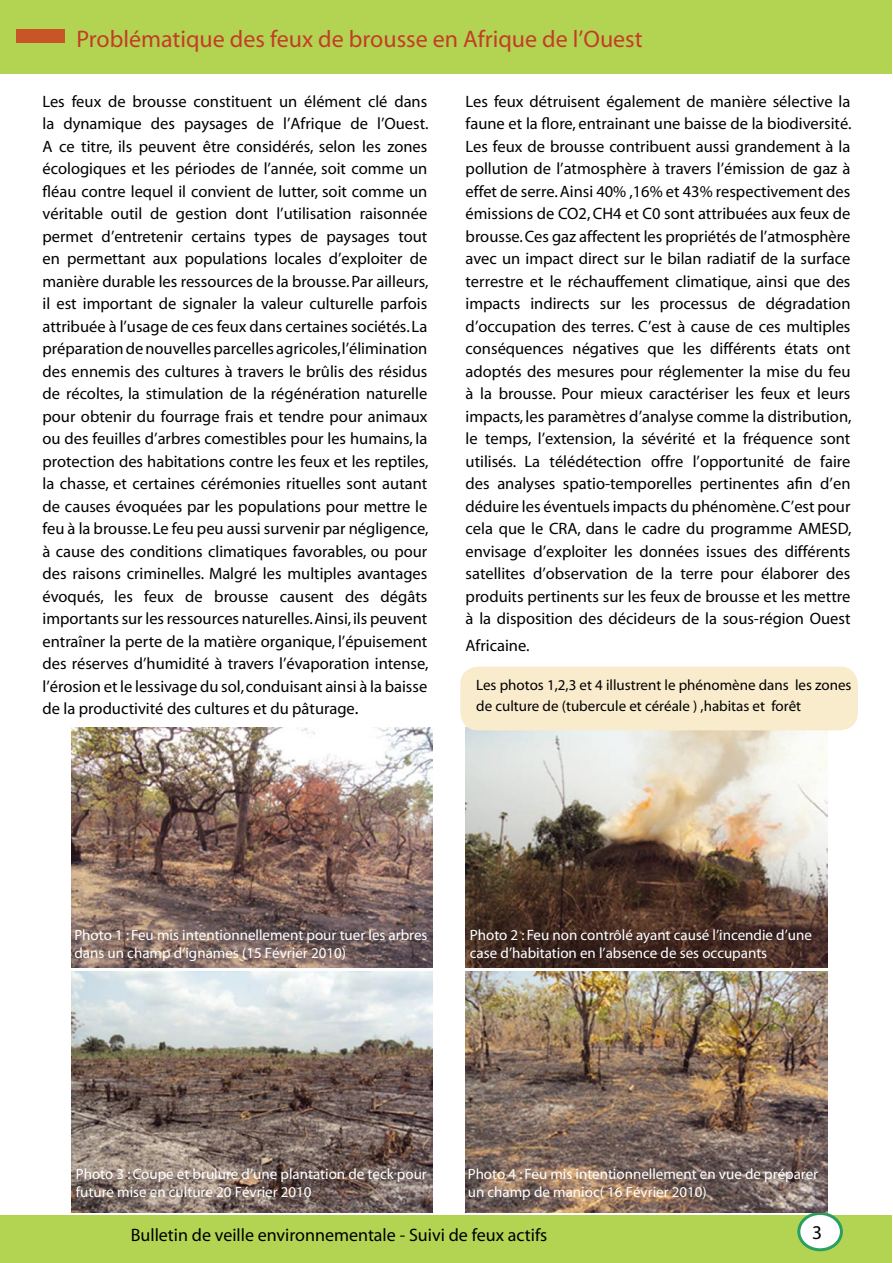
<style>
.page{position:relative;width:893px;height:1263px;background:#fff}
.page>*{position:absolute;margin:0;border:0;box-sizing:border-box;transform-origin:0 0}
.t1{font:700 24px "Times";color:#c43d26}
.t2{font:700 19.5px "Times";color:#000}
.t3{font:18px "Times";color:#000}
.t4{font:16.5px/22.5px "Times";color:#000;text-align:justify}
.t5{font:700 15px/18px "Times";color:#fff}
.t6{font:15px/21.6px "Times";color:#000}
.s1{font-size:18px}
</style>
<div class="page">
<div style="left:0;top:0;width:891px;height:73px;background:#b3d353"></div>
<div style="left:0;top:1215px;width:891px;height:48px;background:#b3d353"></div>
<div style="left:799px;top:1213px;width:42px;height:37px;background:#fff;border-radius:50%"></div>
<div style="left:797px;top:1212px;width:46px;height:39px;border:3px solid #2a9f61;border-radius:50%"></div>
<div style="left:16px;top:29px;width:48px;height:14px;background:#c85527"></div>
<img style="left:71px;top:727px;width:362px;height:240px">
<img style="left:71px;top:972px;width:362px;height:240px">
<img style="left:466px;top:730px;width:361px;height:237px">
<img style="left:466px;top:972px;width:361px;height:240px">
<div style="left:460px;top:666px;width:398px;height:64px;background:#f9eccd"></div>
<p class="t1" style="left:77px;top:27px;width:568px">Problématique des feux de brousse en Afrique de l’Ouest</p>
<p class="t4" style="left:43px;top:91px;width:388px">Les feux de brousse constituent un élément clé dans la dynamique des paysages de l’Afrique de l’Ouest.<br>A ce titre, ils peuvent être considérés, selon les zones écologiques et les périodes de l’année, soit comme un fléau contre lequel il convient de lutter, soit comme un véritable outil de gestion dont l’utilisation raisonnée permet d’entretenir certains types de paysages tout en permettant aux populations locales d’exploiter de manière durable les ressources de la brousse. Par ailleurs, il est important de signaler la valeur culturelle parfois attribuée à l’usage de ces feux dans certaines sociétés. La préparation de nouvelles parcelles agricoles, l’élimination des ennemis des cultures à travers le brûlis des résidus de récoltes, la stimulation de la régénération naturelle pour obtenir du fourrage frais et tendre pour animaux ou des feuilles d’arbres comestibles pour les humains, la protection des habitations contre les feux et les reptiles, la chasse, et certaines cérémonies rituelles sont autant de causes évoquées par les populations pour mettre le feu à la brousse. Le feu peu aussi survenir par négligence, à cause des conditions climatiques favorables, ou pour des raisons criminelles. Malgré les multiples avantages évoqués, les feux de brousse causent des dégâts importants sur les ressources naturelles. Ainsi, ils peuvent entraîner la perte de la matière organique, l’épuisement des réserves d’humidité à travers l’évaporation intense, l’érosion et le lessivage du sol, conduisant ainsi à la baisse de la productivité des cultures et du pâturage<span class="s1">.</span></p>
<p class="t4" style="left:466px;top:91px;width:388px">Les feux détruisent également de manière sélective la faune et la flore, entrainant une baisse de la biodiversité.<br>Les feux de brousse contribuent aussi grandement à la pollution de l’atmosphère à travers l’émission de gaz à effet de serre. Ainsi 40% ,16% et 43% respectivement des émissions de CO2, CH4 et C0 sont attribuées aux feux de brousse. Ces gaz affectent les propriétés de l’atmosphère avec un impact direct sur le bilan radiatif de la surface terrestre et le réchauffement climatique, ainsi que des impacts indirects sur les processus de dégradation d’occupation des terres. C’est à cause de ces multiples conséquences négatives que les différents états ont adoptés des mesures pour réglementer la mise du feu à la brousse. Pour mieux caractériser les feux et leurs impacts, les paramètres d’analyse comme la distribution, le temps, l’extension, la sévérité et la fréquence sont utilisés. La télédétection offre l’opportunité de faire des analyses spatio-temporelles pertinentes afin d’en déduire les éventuels impacts du phénomène. C’est pour cela que le CRA, dans le cadre du programme AMESD, envisage d’exploiter les données issues des différents satellites d’observation de la terre pour élaborer des produits pertinents sur les feux de brousse et les mettre à la disposition des décideurs de la sous-région Ouest</p>
<p class="t4" style="left:466px;top:635px;width:65px">Africaine.</p>
<p class="t6" style="left:476px;top:674px;width:377px">Les photos 1,2,3 et 4 illustrent le phénomène dans les zones de culture de (tubercule et céréale ) ,habitas et forêt</p>
<p class="t5" style="left:74px;top:926px;width:355px">Photo 1 : Feu mis intentionnellement pour tuer les arbres dans un champ d’ignames (15 Février 2010)</p>
<p class="t5" style="left:470px;top:926px;width:344px">Photo 2 : Feu non contrôlé ayant causé l’incendie d’une case d’habitation en l’absence de ses occupants</p>
<p class="t5" style="left:76px;top:1166px;width:353px">Photo 3 : Coupe et brulure d’une plantation de teck pour future mise en culture 20 Février 2010</p>
<p class="t5" style="left:468px;top:1166px;width:352px">Photo 4 : Feu mis intentionnellement en vue de préparer un champ de manioc( 16 Février 2010)</p>
<p class="t3" style="left:131px;top:1226px;width:418px">Bulletin de veille environnementale - Suivi de feux actifs</p>
<p class="t2" style="left:812px;top:1223px;width:12px">3</p>
</div>
